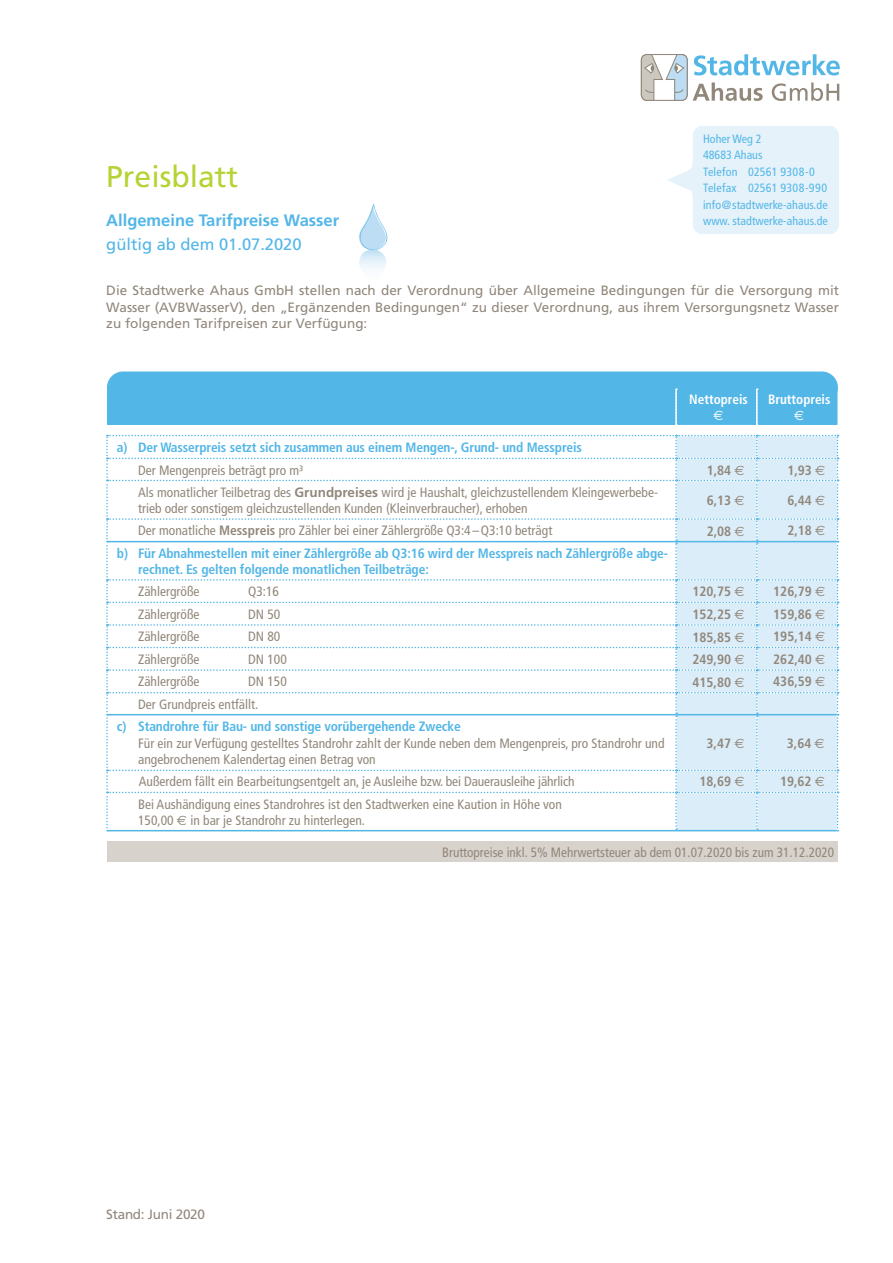
<style>
.page{position:relative;width:893px;height:1263px;background:#fff}
.page>*{position:absolute;margin:0;border:0;box-sizing:border-box;transform-origin:0 0}
.t1{font:30px "Frutiger";color:#b5d334}
.t2{font:700 16.5px "Frutiger";color:#52b6e7}
.t3{font:16.5px "Frutiger";color:#52b6e7}
.Tabelle_Subhead{font:condensed 13.5px/16.2px "Frutiger";color:#91877b}
.Tabelle_Subhead-2{font:700 condensed 13.5px/16.2px "Frutiger";letter-spacing:-.01em;color:#52b6e7}
.t4{font:13.5px/16.5px "Frutiger";color:#91877b;text-align:justify}
.Tabelle_Copy{font:700 condensed 13.5px "Frutiger";color:#91877b}
.Tabelle_Copy-2{font:condensed 13.5px "Frutiger";color:#91877b}
.Tabelle_Copy-3{font:700 condensed 13.5px "Frutiger";color:#fff}
.t5{font:13.5px "Frutiger";letter-spacing:-.02em;color:#91877b}
.Tabelle_Copy-4{font:13.5px "Euro Sans";color:#fff}
.t6{font:condensed 12px "Frutiger";letter-spacing:.005em;color:#52b6e7}
.s1{font-family:"Euro Sans";font-weight:400;font-stretch:normal}
.s2{font-weight:700;font-stretch:normal}
.s3{font-weight:700}
.s4{font-family:"Euro Sans";font-stretch:normal}
</style>
<div class="page">
<svg style="left:640px;top:54px;width:200px;height:47px"></svg>
<div style="left:693px;top:126px;width:146px;height:108px;background:#e5f2fa;border-radius:9px"></div>
<svg style="left:668px;top:160px;width:25px;height:38px"></svg>
<svg style="left:359px;top:204px;width:28px;height:66px"></svg>
<div style="left:107px;top:371px;width:731px;height:33px;background:#52b6e7;border-radius:16px"></div>
<div style="left:107px;top:841px;width:730px;height:21px;background:#d7d2cc"></div>
<svg style="left:106px;top:388px;width:732px;height:444px"></svg>
<hr style="left:108px;top:830px;width:568px;height:1px;background:#52b6e7">
<hr style="left:676px;top:830px;width:81px;height:1px;background:#52b6e7">
<hr style="left:757px;top:830px;width:80px;height:1px;background:#52b6e7">
<hr style="left:108px;top:714px;width:568px;height:1px;background:#52b6e7">
<hr style="left:676px;top:714px;width:81px;height:1px;background:#52b6e7">
<hr style="left:757px;top:714px;width:80px;height:1px;background:#52b6e7">
<p class="t1" style="left:106px;top:159px;width:133px">Preisblatt</p>
<p class="t2" style="left:106px;top:211px;width:234px">Allgemeine Tarifpreise Wasser</p>
<p class="t3" style="left:106px;top:234px;width:197px">gültig ab dem 01.07.2020</p>
<p class="t6" style="left:703px;top:132px;width:60px">Hoher Weg 2</p>
<p class="t6" style="left:703px;top:148px;width:61px">48683 Ahaus</p>
<p class="t6" style="left:703px;top:165px;width:113px">Telefon 02561 9308-0</p>
<p class="t6" style="left:703px;top:181px;width:126px">Telefax 02561 9308-990</p>
<p class="t6" style="left:703px;top:198px;width:126px">info@stadtwerke-ahaus.de</p>
<p class="t6" style="left:703px;top:214px;width:126px">www. stadtwerke-ahaus.de</p>
<p class="t4" style="left:106px;top:282px;width:734px">Die Stadtwerke Ahaus GmbH stellen nach der Verordnung über Allgemeine Bedingungen für die Versorgung mit Wasser (AVBWasserV), den „Ergänzenden Bedingungen“ zu dieser Verordnung, aus ihrem Versorgungsnetz Wasser zu folgenden Tarifpreisen zur Verfügung:</p>
<p class="Tabelle_Copy-3" style="left:689px;top:391px;width:60px">Nettopreis</p>
<p class="Tabelle_Copy-4" style="left:714px;top:407px;width:11px">€</p>
<p class="Tabelle_Copy-3" style="left:768px;top:391px;width:64px">Bruttopreis</p>
<p class="Tabelle_Copy-4" style="left:794px;top:407px;width:11px">€</p>
<p class="Tabelle_Subhead-2" style="left:117px;top:439px;width:467px">a) Der Wasserpreis setzt sich zusammen aus einem Mengen-, Grund- und Messpreis</p>
<p class="Tabelle_Subhead" style="left:138px;top:462px;width:167px">Der Mengenpreis beträgt pro m³</p>
<p class="Tabelle_Copy" style="left:707px;top:462px;width:39px">1,84 <span class="s1">E</span></p>
<p class="Tabelle_Copy" style="left:787px;top:462px;width:39px">1,93 <span class="s1">E</span></p>
<p class="Tabelle_Subhead" style="left:138px;top:484px;width:521px">Als monatlicher Teilbetrag des <span class="s2">Grundpreises</span> wird je Haushalt, gleichzustellendem Kleingewerbebe&shy;trieb oder sonstigem gleichzustellenden Kunden (Kleinverbraucher), erhoben</p>
<p class="Tabelle_Copy" style="left:707px;top:492px;width:39px">6,13 <span class="s1">E</span></p>
<p class="Tabelle_Copy" style="left:787px;top:492px;width:39px">6,44 <span class="s1">E</span></p>
<p class="Tabelle_Subhead" style="left:138px;top:523px;width:416px">Der monatliche <span class="s3">Messpreis</span> pro Zähler bei einer Zählergröße Q3:4–Q3:10 beträgt</p>
<p class="Tabelle_Copy" style="left:707px;top:523px;width:39px">2,08 <span class="s1">E</span></p>
<p class="Tabelle_Copy" style="left:787px;top:523px;width:39px">2,18 <span class="s1">E</span></p>
<p class="Tabelle_Subhead-2" style="left:138px;top:545px;width:531px;text-indent:-21px">b) Für Abnahmestellen mit einer Zählergröße ab Q3:16 wird der Messpreis nach Zählergröße abge&shy;rechnet. Es gelten folgende monatlichen Teilbeträge:</p>
<p class="Tabelle_Subhead" style="left:138px;top:583px;width:63px">Zählergröße</p>
<p class="Tabelle_Subhead" style="left:248px;top:583px;width:32px">Q3:16</p>
<p class="Tabelle_Copy" style="left:693px;top:584px;width:53px">120,75 <span class="s1">E</span></p>
<p class="Tabelle_Copy" style="left:773px;top:583px;width:53px">126,79 <span class="s1">E</span></p>
<p class="Tabelle_Subhead" style="left:138px;top:606px;width:63px">Zählergröße</p>
<p class="Tabelle_Subhead" style="left:248px;top:606px;width:34px">DN 50</p>
<p class="Tabelle_Copy" style="left:692px;top:606px;width:54px">152,25 <span class="s1">E</span></p>
<p class="Tabelle_Copy" style="left:773px;top:606px;width:53px">159,86 <span class="s1">E</span></p>
<p class="Tabelle_Subhead" style="left:138px;top:629px;width:63px">Zählergröße</p>
<p class="Tabelle_Subhead" style="left:248px;top:629px;width:34px">DN 80</p>
<p class="Tabelle_Copy" style="left:693px;top:629px;width:53px">185,85 <span class="s1">E</span></p>
<p class="Tabelle_Copy" style="left:773px;top:629px;width:53px">195,14 <span class="s1">E</span></p>
<p class="Tabelle_Subhead" style="left:138px;top:651px;width:63px">Zählergröße</p>
<p class="Tabelle_Subhead" style="left:248px;top:651px;width:40px">DN 100</p>
<p class="Tabelle_Copy" style="left:693px;top:651px;width:53px">249,90 <span class="s1">E</span></p>
<p class="Tabelle_Copy" style="left:773px;top:651px;width:53px">262,40 <span class="s1">E</span></p>
<p class="Tabelle_Subhead" style="left:138px;top:674px;width:63px">Zählergröße</p>
<p class="Tabelle_Subhead" style="left:248px;top:674px;width:40px">DN 150</p>
<p class="Tabelle_Copy" style="left:693px;top:674px;width:53px">415,80 <span class="s1">E</span></p>
<p class="Tabelle_Copy" style="left:773px;top:674px;width:53px">436,59 <span class="s1">E</span></p>
<p class="Tabelle_Subhead" style="left:138px;top:696px;width:122px">Der Grundpreis entfällt.</p>
<p class="Tabelle_Subhead-2" style="left:117px;top:719px;width:345px">c) Standrohre für Bau- und sonstige vorübergehende Zwecke</p>
<p class="Tabelle_Subhead" style="left:138px;top:735px;width:528px">Für ein zur Verfügung gestelltes Standrohr zahlt der Kunde neben dem Mengenpreis, pro Standrohr und angebrochenem Kalendertag einen Betrag von</p>
<p class="Tabelle_Copy" style="left:707px;top:735px;width:39px">3,47 <span class="s1">E</span></p>
<p class="Tabelle_Copy" style="left:787px;top:735px;width:39px">3,64 <span class="s1">E</span></p>
<p class="Tabelle_Subhead" style="left:139px;top:774px;width:437px">Außerdem fällt ein Bearbeitungsentgelt an, je Ausleihe bzw. bei Dauerausleihe jährlich</p>
<p class="Tabelle_Copy" style="left:700px;top:774px;width:46px">18,69 <span class="s1">E</span></p>
<p class="Tabelle_Copy" style="left:780px;top:774px;width:46px">19,62 <span class="s1">E</span></p>
<p class="Tabelle_Subhead" style="left:138px;top:796px;width:425px">Bei Aushändigung eines Standrohres ist den Stadtwerken eine Kaution in Höhe von<br>150,00 <span class="s4">E</span> in bar je Standrohr zu hinterlegen.</p>
<p class="Tabelle_Copy-2" style="left:442px;top:844px;width:393px">Bruttopreise inkl. 5% Mehrwertsteuer ab dem 01.07.2020 bis zum 31.12.2020</p>
<p class="t5" style="left:106px;top:1207px;width:100px">Stand: Juni 2020</p>
</div>
